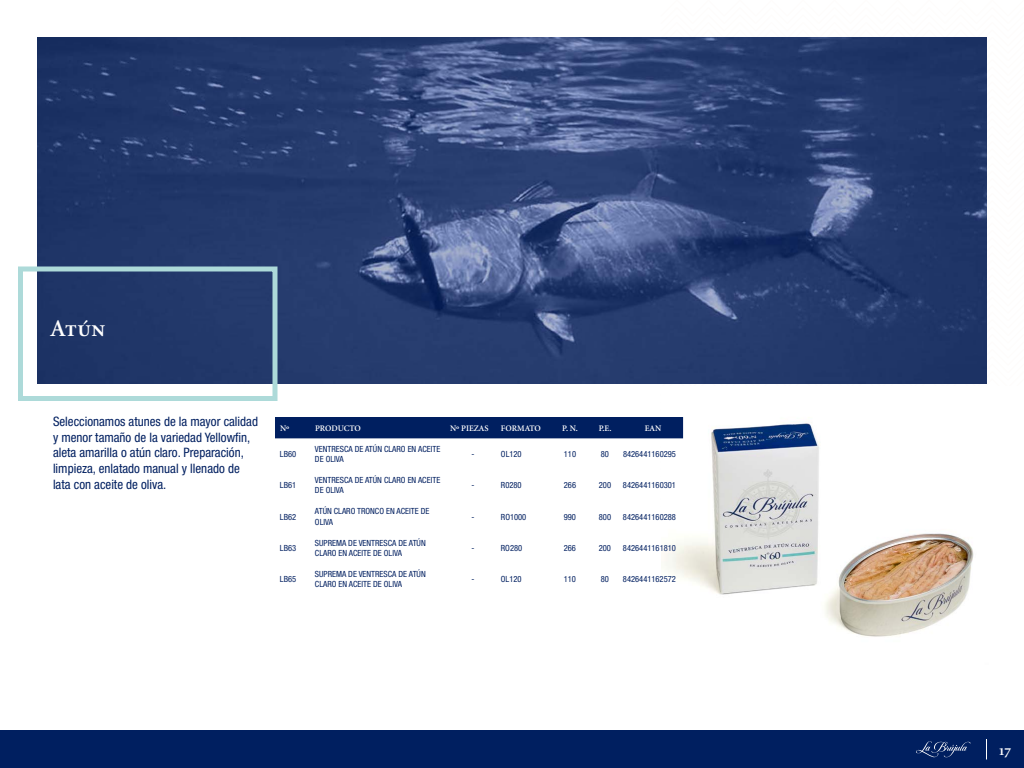
<style>
.page{position:relative;width:1024px;height:768px;background:#fff}
.page>*{position:absolute;margin:0;border:0;box-sizing:border-box;transform-origin:0 0}
.t1{font:24px "Minion Semibold SC";color:#fff}
.t2{font:15px "Minion Semibold SC";color:#fff}
.t3{font:condensed 13px/15.6px "Helvetica Neue LT Pro";color:#001f60}
.t4{font:condensed 8.5px/10.2px "Helvetica Neue LT Pro";color:#001f60}
.t5{font:8.5px "Minion Semibold SC";color:#fff}
</style>
<div class="page">
<img style="left:662px;top:417px;width:312px;height:220px">
<img style="left:38px;top:38px;width:948px;height:346px">
<div style="left:18px;top:266px;width:260px;height:135px;border:5px solid #addad9"></div>
<div style="left:275px;top:417px;width:408px;height:21px;background:#001f60"></div>
<div style="left:0;top:730px;width:1024px;height:38px;background:#001f60"></div>
<svg style="left:916px;top:741px;width:55px;height:17px"></svg>
<svg style="left:986px;top:739px;width:1px;height:21px"></svg>
<h1 class="t1" style="left:50px;top:316px;width:57px">Atún</h1>
<h3 class="t3" style="left:53px;top:414px;width:207px">Seleccionamos atunes de la mayor calidad y menor tamaño de la variedad Yellowfin, aleta amarilla o atún claro. Preparación, limpieza, enlatado manual y llenado de lata con aceite de oliva.</h3>
<p class="t5" style="left:280px;top:424px;width:11px">Nº</p>
<p class="t5" style="left:315px;top:424px;width:47px">PRODUCTO</p>
<p class="t5" style="left:450px;top:424px;width:40px">Nº PIEZAS</p>
<p class="t5" style="left:501px;top:424px;width:41px">FORMATO</p>
<p class="t5" style="left:562px;top:424px;width:17px">P. N.</p>
<p class="t5" style="left:599px;top:424px;width:14px">P.E.</p>
<p class="t5" style="left:645px;top:424px;width:18px">EAN</p>
<p class="t4" style="left:280px;top:449px;width:18px">LB60</p>
<p class="t4" style="left:315px;top:444px;width:127px">VENTRESCA DE ATÚN CLARO EN ACEITE<br>DE OLIVA</p>
<p class="t4" style="left:471px;top:449px;width:4px">-</p>
<p class="t4" style="left:501px;top:449px;width:22px">OL120</p>
<p class="t4" style="left:564px;top:449px;width:14px">110</p>
<p class="t4" style="left:601px;top:449px;width:10px">80</p>
<p class="t4" style="left:623px;top:449px;width:55px">8426441160295</p>
<p class="t4" style="left:280px;top:480px;width:18px">LB61</p>
<p class="t4" style="left:315px;top:475px;width:127px">VENTRESCA DE ATÚN CLARO EN ACEITE<br>DE OLIVA</p>
<p class="t4" style="left:471px;top:480px;width:4px">-</p>
<p class="t4" style="left:501px;top:480px;width:22px">R0280</p>
<p class="t4" style="left:564px;top:480px;width:14px">266</p>
<p class="t4" style="left:599px;top:480px;width:14px">200</p>
<p class="t4" style="left:623px;top:480px;width:55px">8426441160301</p>
<p class="t4" style="left:280px;top:511px;width:18px">LB62</p>
<p class="t4" style="left:315px;top:506px;width:116px">ATÚN CLARO TRONCO EN ACEITE DE<br>OLIVA</p>
<p class="t4" style="left:471px;top:511px;width:4px">-</p>
<p class="t4" style="left:501px;top:511px;width:27px">RO1000</p>
<p class="t4" style="left:564px;top:511px;width:14px">990</p>
<p class="t4" style="left:599px;top:511px;width:14px">800</p>
<p class="t4" style="left:623px;top:511px;width:55px">8426441160288</p>
<p class="t4" style="left:280px;top:543px;width:18px">LB63</p>
<p class="t4" style="left:315px;top:538px;width:112px">SUPREMA DE VENTRESCA DE ATÚN<br>CLARO EN ACEITE DE OLIVA</p>
<p class="t4" style="left:471px;top:543px;width:4px">-</p>
<p class="t4" style="left:501px;top:543px;width:23px">RO280</p>
<p class="t4" style="left:564px;top:543px;width:14px">266</p>
<p class="t4" style="left:599px;top:543px;width:14px">200</p>
<p class="t4" style="left:623px;top:543px;width:55px">8426441161810</p>
<p class="t4" style="left:280px;top:574px;width:18px">LB65</p>
<p class="t4" style="left:315px;top:569px;width:112px">SUPREMA DE VENTRESCA DE ATÚN<br>CLARO EN ACEITE DE OLIVA</p>
<p class="t4" style="left:471px;top:574px;width:4px">-</p>
<p class="t4" style="left:501px;top:574px;width:22px">OL120</p>
<p class="t4" style="left:564px;top:574px;width:14px">110</p>
<p class="t4" style="left:601px;top:574px;width:10px">80</p>
<p class="t4" style="left:623px;top:574px;width:55px">8426441162572</p>
<h2 class="t2" style="left:999px;top:742px;width:13px">17</h2>
</div>
